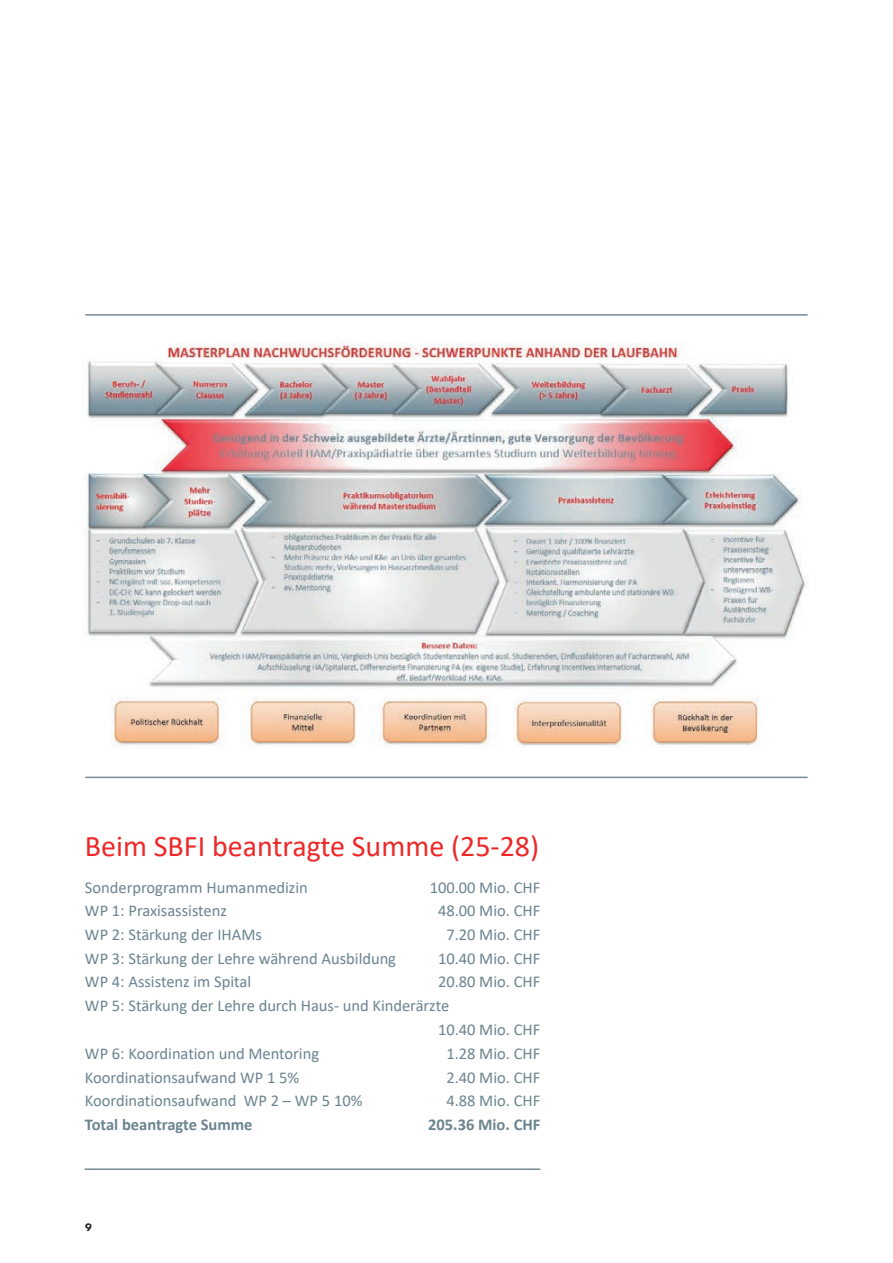
<style>
.page{position:relative;width:893px;height:1263px;background:#fff}
.page>*{position:absolute;margin:0;border:0;box-sizing:border-box;transform-origin:0 0}
.t1{font:30px "Calibri";color:#ee2828}
.t2{font:16.5px "Calibri";color:#6b848f}
.t3{font:700 16.5px "Calibri";color:#6b848f}
.t4{font:800 11.25px "Futura PT";color:#231f20}
</style>
<div class="page">
<img style="left:84px;top:343px;width:724px;height:404px">
<hr style="left:85px;top:1168px;width:455px;height:2px;background:#738a95">
<hr style="left:86px;top:314px;width:721px;height:2px;background:#738a95">
<hr style="left:86px;top:777px;width:721px;height:1px;background:#738a95">
<h1 class="t1" style="left:85px;top:825px;width:456px">Beim SBFI beantragte Summe (25-28)</h1>
<p class="t2" style="left:85px;top:876px;width:224px">Sonderprogramm Humanmedizin</p>
<p class="t2" style="left:430px;top:876px;width:112px">100.00 Mio. CHF</p>
<p class="t2" style="left:85px;top:899px;width:144px">WP 1: Praxisassistenz</p>
<p class="t2" style="left:438px;top:899px;width:104px">48.00 Mio. CHF</p>
<p class="t2" style="left:85px;top:923px;width:178px">WP 2: Stärkung der IHAMs</p>
<p class="t2" style="left:446px;top:923px;width:96px">7.20 Mio. CHF</p>
<p class="t2" style="left:85px;top:947px;width:313px">WP 3: Stärkung der Lehre während Ausbildung</p>
<p class="t2" style="left:438px;top:947px;width:104px">10.40 Mio. CHF</p>
<p class="t2" style="left:85px;top:970px;width:168px">WP 4: Assistenz im Spital</p>
<p class="t2" style="left:438px;top:970px;width:104px">20.80 Mio. CHF</p>
<p class="t2" style="left:85px;top:994px;width:366px">WP 5: Stärkung der Lehre durch Haus- und Kinderärzte</p>
<p class="t2" style="left:438px;top:1018px;width:104px">10.40 Mio. CHF</p>
<p class="t2" style="left:85px;top:1042px;width:236px">WP 6: Koordination und Mentoring</p>
<p class="t2" style="left:446px;top:1042px;width:96px">1.28 Mio. CHF</p>
<p class="t2" style="left:85px;top:1065px;width:216px">Koordinationsaufwand WP 1 5%</p>
<p class="t2" style="left:446px;top:1065px;width:96px">2.40 Mio. CHF</p>
<p class="t2" style="left:85px;top:1089px;width:279px">Koordinationsaufwand WP 2 – WP 5 10%</p>
<p class="t2" style="left:446px;top:1089px;width:96px">4.88 Mio. CHF</p>
<p class="t3" style="left:85px;top:1113px;width:169px">Total beantragte Summe</p>
<p class="t3" style="left:428px;top:1113px;width:114px">205.36 Mio. CHF</p>
<p class="t4" style="left:85px;top:1220px;width:8px">9</p>
</div>
